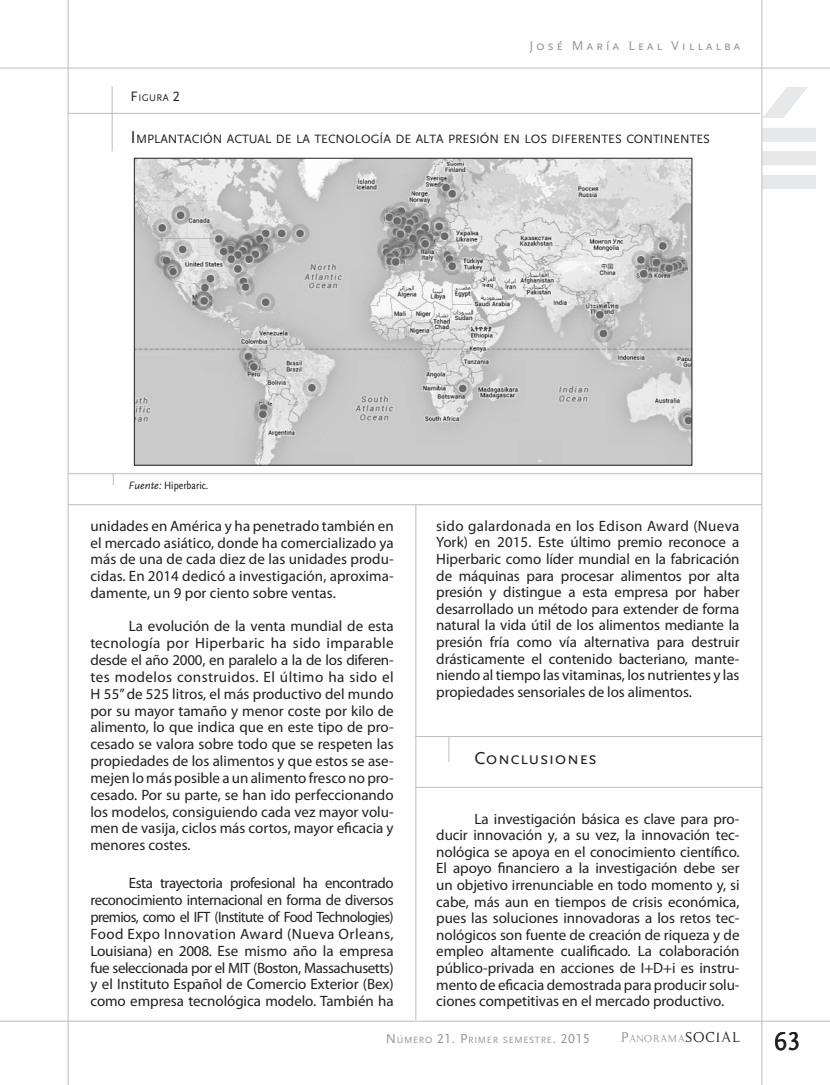
<style>
.page{position:relative;width:830px;height:1085px;background:#fff}
.page>*{position:absolute;margin:0;border:0;box-sizing:border-box;transform-origin:0 0}
.t1{font:27px "Scala Sans Caps";color:#231f20}
._08-Epigrafe__1{font:18px "Scala Sans Caps";letter-spacing:.025em;color:#231f20}
._06-Texto_General{font:15px/16.8px "Myriad Pro";letter-spacing:-.005em;color:#231f20;text-align:justify}
.t2{font:13.5px "Scala Sans Caps";letter-spacing:.2em;color:#939598}
._017-Grafico__titulo{font:12.6px "Scala Sans Caps";color:#231f20}
.t3{font:11.55px "Kopy Katt Kut";letter-spacing:.07em;color:#939598}
._018-Grafico__fuente{font:condensed 11.25px "Scala Sans";color:#231f20}
._016-Grafico__palabr{font:10.05px "Scala Sans Caps";letter-spacing:.035em;color:#231f20}
.t4{font:9.45px "Scala Sans Caps";letter-spacing:.07em;color:#939598}
.s1{font-size:14.25px}
.s2{font-size:18px}
.s3{font-style:italic;font-stretch:normal}
.s4{font-size:13.5px}
.s5{font-size:16.5px}
.s6{font-size:16.5px;color:#231f20}
</style>
<div class="page">
<svg style="left:762px;top:87px;width:45px;height:31px"></svg>
<div style="left:762px;top:128px;width:53px;height:13px;background:#e6e8e9"></div>
<div style="left:762px;top:151px;width:53px;height:14px;background:#e6e8e9"></div>
<div style="left:762px;top:175px;width:53px;height:14px;background:#e6e8e9"></div>
<hr style="left:761px;top:0;width:1px;height:1084px;background:#bcbdc0">
<hr style="left:0;top:68px;width:829px;height:1px;background:#bcbdc0">
<hr style="left:68px;top:0;width:1px;height:1084px;background:#bcbdc0">
<hr style="left:0;top:1020px;width:829px;height:1px;background:#bcbdc0">
<hr style="left:415px;top:504px;width:1px;height:515px;background:#bcbdc0">
<hr style="left:68px;top:504px;width:693px;height:1px;background:#bcbdc0">
<hr style="left:68px;top:113px;width:691px;height:1px;background:#bcbdc0">
<hr style="left:112px;top:86px;width:1px;height:65px;background:#bcbdc0">
<img style="left:136px;top:160px;width:554px;height:303px">
<div style="left:134px;top:158px;width:558px;height:307px;border:1px solid #231f20"></div>
<hr style="left:68px;top:473px;width:693px;height:1px;background:#bcbdc0">
<svg style="left:448px;top:737px;width:1px;height:24px"></svg>
<hr style="left:414px;top:736px;width:348px;height:1px;background:#bcbdc0">
<hr style="left:414px;top:786px;width:348px;height:1px;background:#bcbdc0">
<p class="t2" style="left:529px;top:38px;width:212px">José María Leal Villalba</p>
<p class="_016-Grafico__palabr" style="left:131px;top:92px;width:51px"><span class="s1">F</span>IGURA <span class="s1">2</span></p>
<p class="_017-Grafico__titulo" style="left:131px;top:132px;width:580px"><span class="s2">I</span> MPLANTACIÓN ACTUAL DE LA TECNOLOGÍA DE ALTA PRESIÓN EN LOS DIFERENTES CONTINENTES</p>
<p class="_018-Grafico__fuente" style="left:128px;top:479px;width:81px"><span class="s3">Fuente:</span> Hiperbaric.</p>
<p class="_06-Texto_General" style="left:90px;top:517px;width:304px">unidades en América y ha penetrado también en el mercado asiático, donde ha comercializado ya más de una de cada diez de las unidades produ&shy;cidas. En 2014 dedicó a investigación, aproxima&shy;damente, un 9 por ciento sobre ventas.</p>
<p class="_06-Texto_General" style="left:90px;top:617px;width:304px;text-indent:38px">La evolución de la venta mundial de esta tecnología por Hiperbaric ha sido imparable desde el año 2000, en paralelo a la de los diferen&shy;tes modelos construidos. El último ha sido el H 55” de 525 litros, el más productivo del mundo por su mayor tamaño y menor coste por kilo de alimento, lo que indica que en este tipo de pro&shy;cesado se valora sobre todo que se respeten las propiedades de los alimentos y que estos se ase&shy;mejen lo más posible a un alimento fresco no pro&shy;cesado. Por su parte, se han ido perfeccionando los modelos, consiguiendo cada vez mayor volu&shy;men de vasija, ciclos más cortos, mayor eficacia y menores costes.</p>
<p class="_06-Texto_General" style="left:90px;top:874px;width:304px;text-indent:38px">Esta trayectoria profesional ha encontrado reconocimiento internacional en forma de diversos premios, como el IFT (Institute of Food Technologies)<br>Food Expo Innovation Award (Nueva Orleans, Louisiana) en 2008. Ese mismo año la empresa fue seleccionada por el MIT (Boston, Massachusetts) y el Instituto Español de Comercio Exterior (Bex) como empresa tecnológica modelo. También ha</p>
<p class="_06-Texto_General" style="left:436px;top:517px;width:304px">sido galardonada en los Edison Award (Nueva York) en 2015. Este último premio reconoce a Hiperbaric como líder mundial en la fabricación de máquinas para procesar alimentos por alta presión y distingue a esta empresa por haber desarrollado un método para extender de forma natural la vida útil de los alimentos mediante la presión fría como vía alternativa para destruir drásticamente el contenido bacteriano, mante&shy;niendo al tiempo las vitaminas, los nutrientes y las propiedades sensoriales de los alimentos.</p>
<p class="_08-Epigrafe__1" style="left:474px;top:748px;width:124px">Conclusiones</p>
<p class="_06-Texto_General" style="left:436px;top:809px;width:304px;text-indent:38px">La investigación básica es clave para pro&shy;ducir innovación y, a su vez, la innovación tec&shy;nológica se apoya en el conocimiento científico.<br>El apoyo financiero a la investigación debe ser un objetivo irrenunciable en todo momento y, si cabe, más aun en tiempos de crisis económica, pues las soluciones innovadoras a los retos tec&shy;nológicos son fuente de creación de riqueza y de empleo altamente cualificado. La colaboración público-privada en acciones de I+D+i es instru&shy;mento de eficacia demostrada para producir solu&shy;ciones competitivas en el mercado productivo.</p>
<p class="t4" style="left:386px;top:1034px;width:205px"><span class="s4">N</span>ÚMERO <span class="s4">21. P</span>RIMER SEMESTRE<span class="s4">. 2015</span></p>
<p class="t3" style="left:620px;top:1030px;width:120px"><span class="s5">P</span>ANORAMA<span class="s6">SOCIAL</span></p>
<h1 class="t1" style="left:773px;top:1026px;width:28px">63</h1>
</div>
